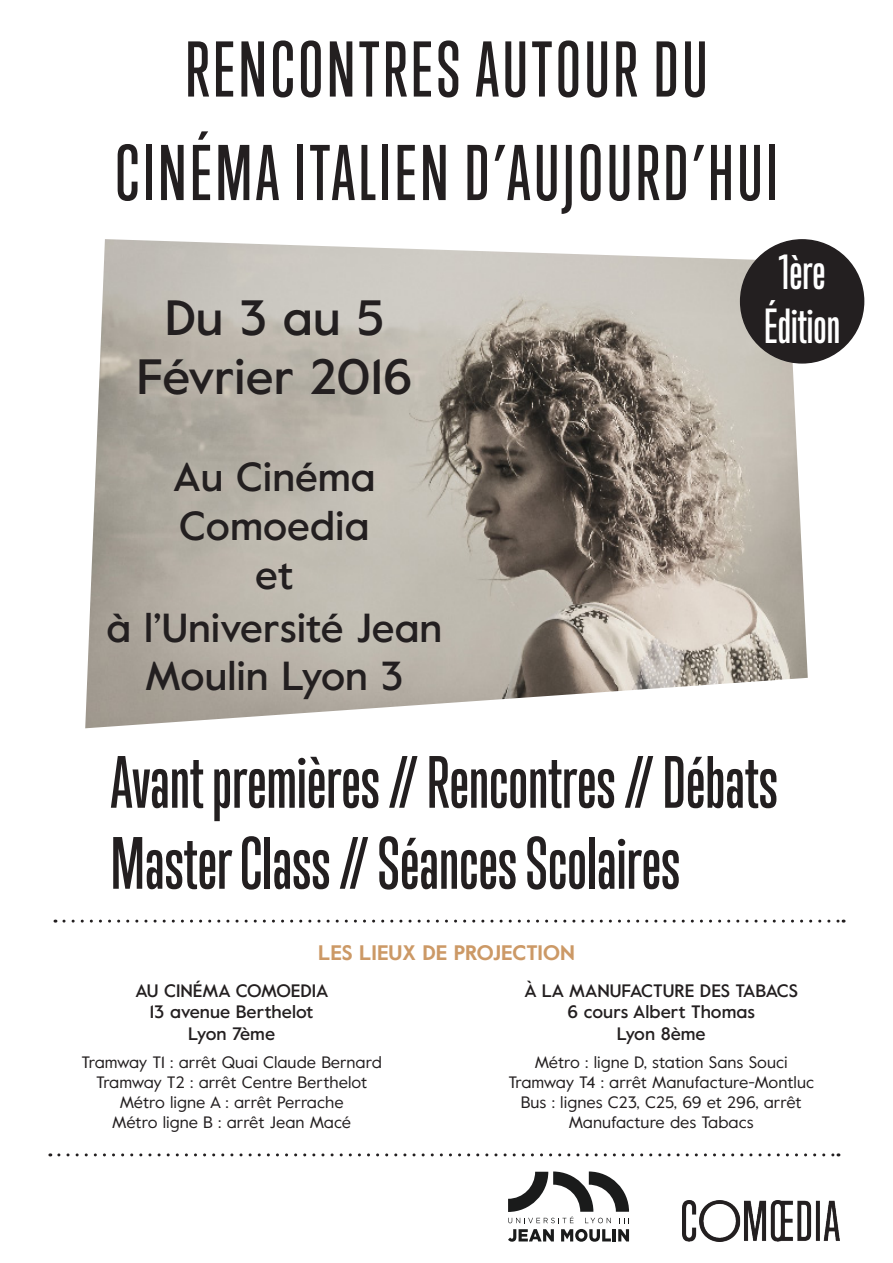
<style>
.page{position:relative;width:893px;height:1263px;background:#fff}
.page>*{position:absolute;margin:0;border:0;box-sizing:border-box;transform-origin:0 0}
.t1{font:500 72px "Trump Gothic Pro";letter-spacing:.05em;color:#231f20}
.t2{font:500 67.5px/81px "Trump Gothic Pro";color:#231f20}
.t3{font:500 49.5px "Value";color:#231f20}
.t4{font:500 45px "Trump Gothic Pro";color:#fff}
.t5{font:500 40.5px/48.6px "Value";color:#231f20;text-align:center}
.t6{font:700 21px "Value";color:#c96}
.t7{font:500 18px "Value";color:#231f20}
.t8{font:500 18px "Value";letter-spacing:-.02em;color:#231f20}
.t9{font:16.5px/19.8px "Value";color:#231f20;text-align:center}
</style>
<div class="page">
<img style="left:85px;top:239px;width:723px;height:489px">
<img style="left:682px;top:1201px;width:157px;height:41px">
<svg style="left:64px;top:919px;width:780px;height:3px"></svg>
<svg style="left:59px;top:1153px;width:780px;height:3px"></svg>
<div style="left:741px;top:240px;width:123px;height:123px;background:#231f20;border-radius:50%"></div>
<div style="left:740px;top:239px;width:124px;height:125px;border:2px solid #231f20;border-radius:50%"></div>
<svg style="left:508px;top:1171px;width:121px;height:52px"></svg>
<svg style="left:508px;top:1229px;width:46px;height:13px"></svg>
<svg style="left:561px;top:1229px;width:68px;height:13px"></svg>
<p class="t1" style="left:185px;top:27px;width:524px">RENCONTRES AUTOUR DU</p>
<p class="t1" style="left:115px;top:130px;width:664px">CINÉMA ITALIEN D’AUJOURD’HUI</p>
<p class="t3" style="left:165px;top:283px;width:221px">Du 3 au 5</p>
<p class="t3" style="left:136px;top:342px;width:277px">Février 2016</p>
<p class="t5" style="left:173px;top:452px;width:204px">Au Cinéma</p>
<p class="t5" style="left:179px;top:501px;width:192px">Comoedia</p>
<p class="t5" style="left:255px;top:550px;width:40px">et</p>
<p class="t5" style="left:107px;top:602px;width:337px">à l’Université Jean<br>Moulin Lyon 3</p>
<p class="t4" style="left:779px;top:246px;width:48px">1ère</p>
<p class="t4" style="left:764px;top:300px;width:78px">Édition</p>
<p class="t2" style="left:111px;top:742px;width:669px">Avant premières // Rencontres // Débats<br>Master Class // Séances Scolaires</p>
<p class="t6" style="left:318px;top:938px;width:258px">LES LIEUX DE PROJECTION</p>
<p class="t7" style="left:136px;top:978px;width:195px">AU CINÉMA COMOEDIA</p>
<p class="t7" style="left:150px;top:999px;width:165px">13 avenue Berthelot</p>
<p class="t8" style="left:188px;top:1021px;width:88px">Lyon 7ème</p>
<p class="t7" style="left:524px;top:978px;width:275px">À LA MANUFACTURE DES TABACS</p>
<p class="t7" style="left:568px;top:999px;width:189px">6 cours Albert Thomas</p>
<p class="t7" style="left:617px;top:1021px;width:91px">Lyon 8ème</p>
<p class="t9" style="left:82px;top:1052px;width:302px">Tramway T1 : arrêt Quai Claude Bernard</p>
<p class="t9" style="left:96px;top:1072px;width:273px">Tramway T2 : arrêt Centre Berthelot</p>
<p class="t9" style="left:120px;top:1092px;width:225px">Métro ligne A : arrêt Perrache</p>
<p class="t9" style="left:112px;top:1112px;width:240px">Métro ligne B : arrêt Jean Macé</p>
<p class="t9" style="left:535px;top:1052px;width:255px">Métro : ligne D, station Sans Souci</p>
<p class="t9" style="left:508px;top:1072px;width:307px">Tramway T4 : arrêt Manufacture-Montluc</p>
<p class="t9" style="left:521px;top:1092px;width:282px">Bus : lignes C23, C25, 69 et 296, arrêt<br>Manufacture des Tabacs</p>
</div>
